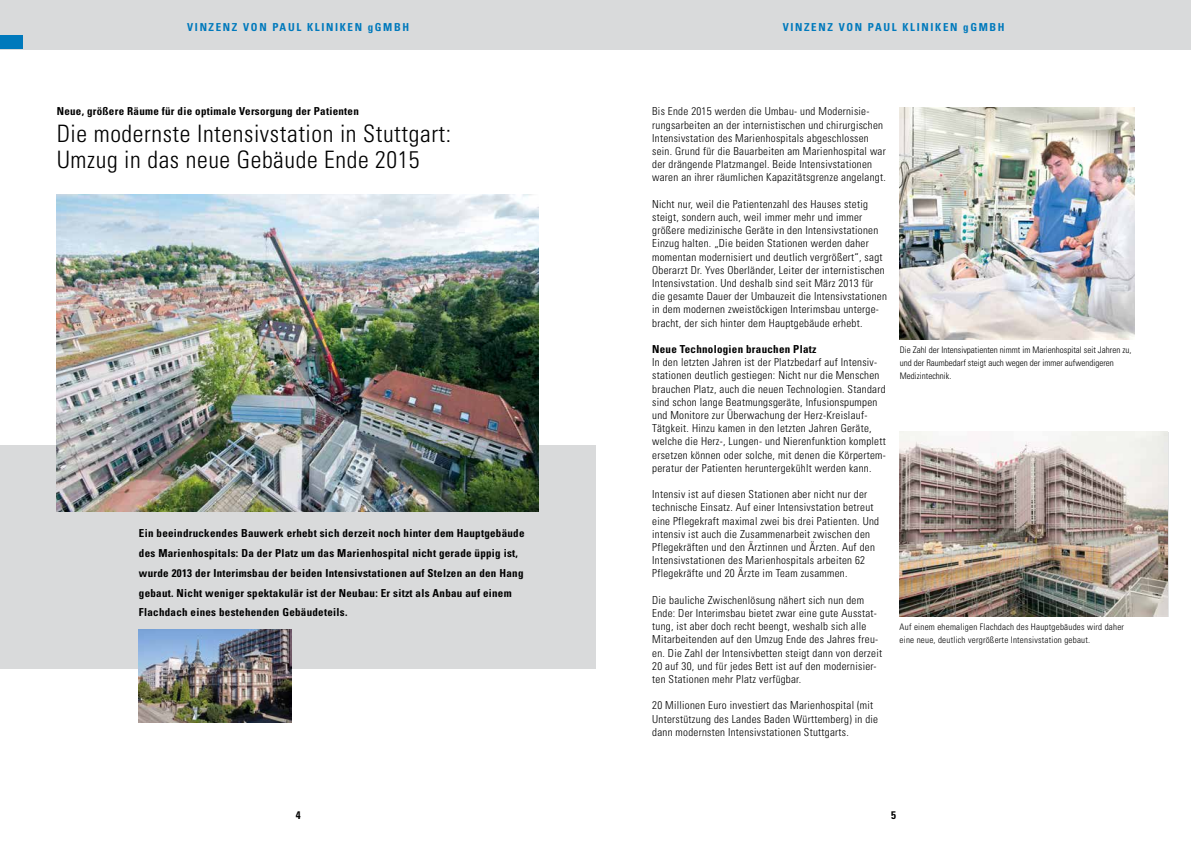
<style>
.page{position:relative;width:1191px;height:842px;background:#fff}
.page>*{position:absolute;margin:0;border:0;box-sizing:border-box;transform-origin:0 0}
.t1{font:300 condensed 24px/26.4px "Univers LT Std";letter-spacing:.025em;color:#000}
.t2{font:300 condensed 11px/13.2px "Univers LT Std";letter-spacing:.025em;color:#000}
.t3{font:700 condensed 11px/19.8px "Univers LT Std";letter-spacing:.025em;color:#000}
.t4{font:700 condensed 11px "Univers LT Std";letter-spacing:.15em;color:#0079bc}
.t5{font:300 condensed 9px/13.2px "Univers LT Std";color:#000}
.t6{font:300 condensed 9px/13.2px "Univers LT Std";letter-spacing:.025em;color:#000}
</style>
<div class="page">
<div style="left:0;top:0;width:595px;height:49px;background:#d9dadb"></div>
<div style="left:596px;top:0;width:595px;height:49px;background:#d9dadb"></div>
<div style="left:0;top:36px;width:23px;height:13px;background:#0079bc"></div>
<div style="left:0;top:445px;width:595px;height:224px;background:#d9dadb"></div>
<img style="left:57px;top:195px;width:481px;height:316px">
<img style="left:900px;top:107px;width:234px;height:232px">
<img style="left:900px;top:432px;width:267px;height:185px">
<img style="left:139px;top:630px;width:152px;height:92px">
<p class="t4" style="left:187px;top:20px;width:223px">VINZENZ VON PAUL KLINIKEN gGMBH</p>
<p class="t4" style="left:782px;top:20px;width:223px">VINZENZ VON PAUL KLINIKEN gGMBH</p>
<p class="t3" style="left:57px;top:101px;width:304px">Neue, größere Räume für die optimale Versorgung der Patienten</p>
<h1 class="t1" style="left:57px;top:120px;width:396px">Die modernste Intensivstation in Stuttgart:<br>Umzug in das neue Gebäude Ende 2015</h1>
<p class="t3" style="left:139px;top:523px;width:387px">Ein beeindruckendes Bauwerk erhebt sich derzeit noch hinter dem Hauptgebäude des Marienhospitals: Da der Platz um das Marienhospital nicht gerade üppig ist, wurde 2013 der Interimsbau der beiden Intensivstationen auf Stelzen an den Hang gebaut. Nicht weniger spektakulär ist der Neubau: Er sitzt als Anbau auf einem Flachdach eines bestehenden Gebäudeteils.</p>
<p class="t2" style="left:652px;top:105px;width:235px">Bis Ende 2015 werden die Umbau- und Modernisie&shy;rungsarbeiten an der internistischen und chirurgischen Intensivstation des Marienhospitals abgeschlossen sein. Grund für die Bauarbeiten am Marienhospital war der drängende Platzmangel. Beide Intensivstationen waren an ihrer räumlichen Kapazitätsgrenze angelangt.</p>
<p class="t2" style="left:652px;top:197px;width:236px">Nicht nur, weil die Patientenzahl des Hauses stetig steigt, sondern auch, weil immer mehr und immer größere medizinische Geräte in den Intensivstationen Einzug halten. „Die beiden Stationen werden daher momentan modernisiert und deutlich vergrößert“, sagt Oberarzt Dr. Yves Oberländer, Leiter der internistischen Intensivstation. Und deshalb sind seit März 2013 für die gesamte Dauer der Umbauzeit die Intensivstationen in dem modernen zweistöckigen Interimsbau unterge&shy;bracht, der sich hinter dem Hauptgebäude erhebt.</p>
<p class="t3" style="left:652px;top:339px;width:166px">Neue Technologien brauchen Platz</p>
<p class="t2" style="left:652px;top:356px;width:235px">In den letzten Jahren ist der Platzbedarf auf Intensiv&shy;stationen deutlich gestiegen: Nicht nur die Menschen brauchen Platz, auch die neuen Technologien. Standard sind schon lange Beatmungsgeräte, Infusionspumpen und Monitore zur Überwachung der Herz-Kreislauf-Tätgkeit. Hinzu kamen in den letzten Jahren Geräte, welche die Herz-, Lungen- und Nierenfunktion komplett ersetzen können oder solche, mit denen die Körpertem&shy;peratur der Patienten heruntergekühlt werden kann.</p>
<p class="t2" style="left:652px;top:488px;width:228px">Intensiv ist auf diesen Stationen aber nicht nur der technische Einsatz. Auf einer Intensivstation betreut eine Pflegekraft maximal zwei bis drei Patienten. Und intensiv ist auch die Zusammenarbeit zwischen den Pflegekräften und den Ärztinnen und Ärzten. Auf den Intensivstationen des Marienhospitals arbeiten 62<br>Pflegekräfte und 20 Ärzte im Team zusammen.</p>
<p class="t2" style="left:652px;top:593px;width:231px">Die bauliche Zwischenlösung nähert sich nun dem Ende: Der Interimsbau bietet zwar eine gute Ausstat&shy;tung, ist aber doch recht beengt, weshalb sich alle Mitarbeitenden auf den Umzug Ende des Jahres freu&shy;en. Die Zahl der Intensivbetten steigt dann von derzeit 20 auf 30, und für jedes Bett ist auf den modernisier&shy;ten Stationen mehr Platz verfügbar.</p>
<p class="t2" style="left:652px;top:699px;width:227px">20 Millionen Euro investiert das Marienhospital (mit<br>Unterstützung des Landes Baden Württemberg) in die dann modernsten Intensivstationen Stuttgarts.</p>
<p class="t5" style="left:900px;top:343px;width:233px">Die Zahl der Intensivpatienten nimmt im Marienhospital seit Jahren zu, und der Raumbedarf steigt auch wegen der immer aufwendigeren<br>Medizintechnik.</p>
<p class="t6" style="left:899px;top:620px;width:226px">Auf einem ehemaligen Flachdach des Hauptgebäudes wird daher eine neue, deutlich vergrößerte Intensivstation gebaut.</p>
<p class="t3" style="left:296px;top:805px;width:6px">4</p>
<p class="t3" style="left:891px;top:805px;width:6px">5</p>
</div>
